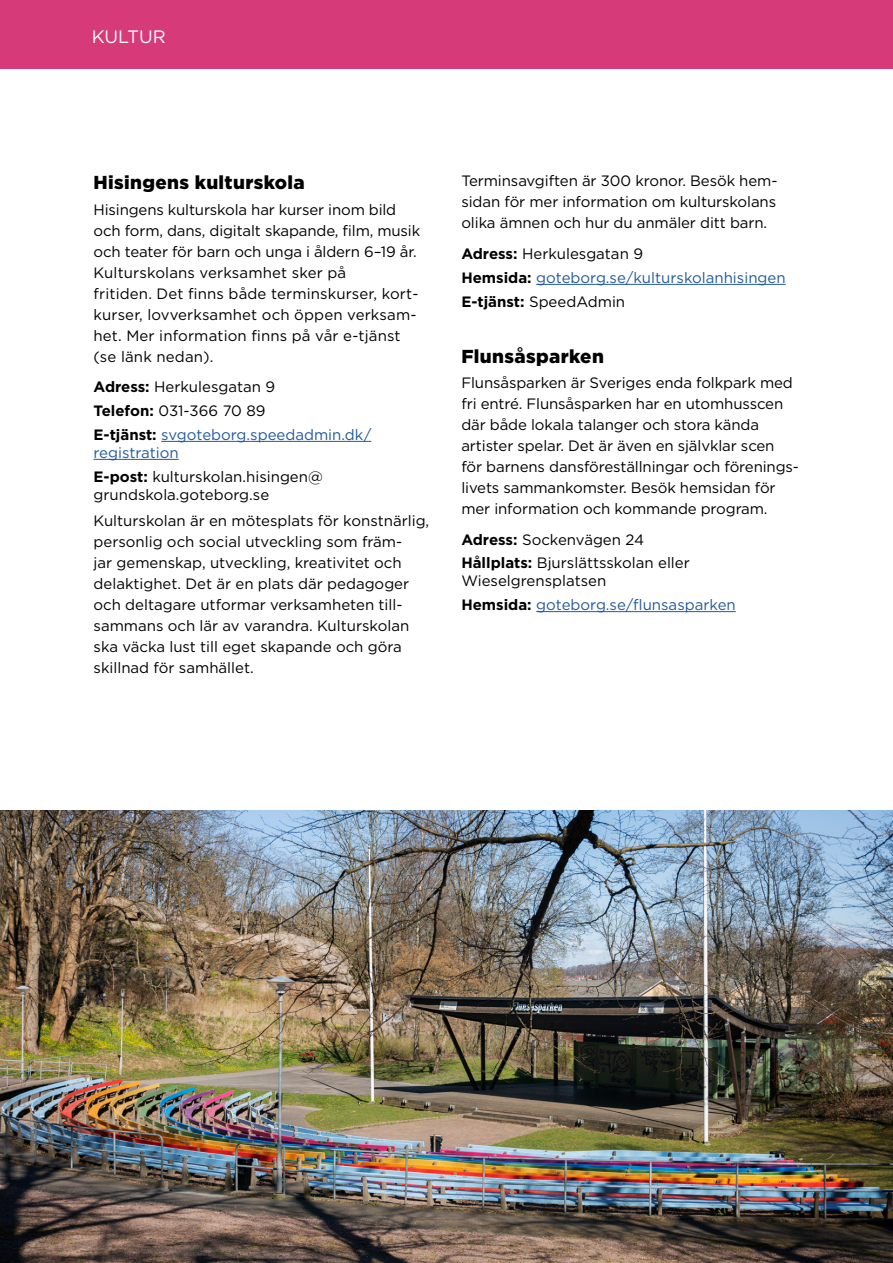
<style>
.page{position:relative;width:893px;height:1263px;background:#fff}
.page>*{position:absolute;margin:0;border:0;box-sizing:border-box;transform-origin:0 0}
.Mellanrubrik{font:900 18.75px "Gotham";letter-spacing:.02em;color:#000}
.Mötesplats_sidhuvud{font:18px "Gotham";color:#fff}
.Brödtext{font:15px/21px "Gotham";letter-spacing:-.005em;color:#000}
.Kontaktinfo{font:15px/18px "Gotham";color:#000}
.Kontaktinfo-2{font:15px/18px "Gotham";color:#22599b}
.s1{font-weight:700}
.s2{font-weight:700;color:#000}
</style>
<div class="page">
<div style="left:0;top:0;width:893px;height:68px;background:#d63a79"></div>
<hr style="left:161px;top:441px;width:210px;height:1px;background:#22599b">
<hr style="left:94px;top:459px;width:85px;height:1px;background:#22599b">
<hr style="left:536px;top:284px;width:250px;height:1px;background:#22599b">
<hr style="left:536px;top:611px;width:200px;height:1px;background:#22599b">
<img style="left:0;top:810px;width:893px;height:453px">
<p class="Mötesplats_sidhuvud" style="left:92px;top:26px;width:75px">KULTUR</p>
<p class="Mellanrubrik" style="left:94px;top:170px;width:213px">Hisingens kulturskola</p>
<p class="Brödtext" style="left:94px;top:198px;width:328px">Hisingens kulturskola har kurser inom bild och form, dans, digitalt skapande, film, musik och teater för barn och unga i åldern 6–19 år.<br>Kulturskolans verksamhet sker på<br>fritiden. Det finns både terminskurser, kort&shy;kurser, lovverksamhet och öppen verksam&shy;het. Mer information finns på vår e-tjänst (se länk nedan).</p>
<p class="Kontaktinfo" style="left:94px;top:378px;width:183px"><span class="s1">Adress:</span> Herkulesgatan 9</p>
<p class="Kontaktinfo" style="left:94px;top:401px;width:174px"><span class="s1">Telefon:</span> 031-366 70 89</p>
<p class="Kontaktinfo-2" style="left:94px;top:425px;width:279px"><span class="s2">E-tjänst:</span> svgoteborg.speedadmin.dk/ registration</p>
<p class="Kontaktinfo" style="left:94px;top:467px;width:231px"><span class="s1">E-post:</span> kulturskolan.hisingen@ grundskola.goteborg.se</p>
<p class="Brödtext" style="left:94px;top:510px;width:337px">Kulturskolan är en mötesplats för konstnärlig, personlig och social utveckling som främ-<br>jar gemenskap, utveckling, kreativitet och delaktighet. Det är en plats där pedagoger och deltagare utformar verksamheten till&shy;sammans och lär av varandra. Kulturskolan ska väcka lust till eget skapande och göra skillnad för samhället.</p>
<p class="Brödtext" style="left:461px;top:170px;width:318px;text-align:justify">Terminsavgiften är 300 kronor. Besök hem&shy;sidan för mer information om kulturskolans olika ämnen och hur du anmäler ditt barn.</p>
<p class="Kontaktinfo" style="left:461px;top:244px;width:183px"><span class="s1">Adress:</span> Herkulesgatan 9</p>
<p class="Kontaktinfo-2" style="left:461px;top:268px;width:326px"><span class="s2">Hemsida:</span> goteborg.se/kulturskolanhisingen</p>
<p class="Kontaktinfo" style="left:461px;top:292px;width:165px"><span class="s1">E-tjänst:</span> SpeedAdmin</p>
<p class="Mellanrubrik" style="left:461px;top:343px;width:144px">Flunsåsparken</p>
<p class="Brödtext" style="left:461px;top:372px;width:339px">Flunsåsparken är Sveriges enda folkpark med fri entré. Flunsåsparken har en utomhusscen där både lokala talanger och stora kända artister spelar. Det är även en självklar scen för barnens dansföreställningar och förenings&shy;livets sammankomster. Besök hemsidan för mer information och kommande program.</p>
<p class="Kontaktinfo" style="left:461px;top:530px;width:184px"><span class="s1">Adress:</span> Sockenvägen 24</p>
<p class="Kontaktinfo" style="left:461px;top:554px;width:230px"><span class="s1">Hållplats:</span> Bjurslättsskolan eller<br>Wieselgrensplatsen</p>
<p class="Kontaktinfo-2" style="left:461px;top:595px;width:276px"><span class="s2">Hemsida:</span> goteborg.se/flunsasparken</p>
</div>
